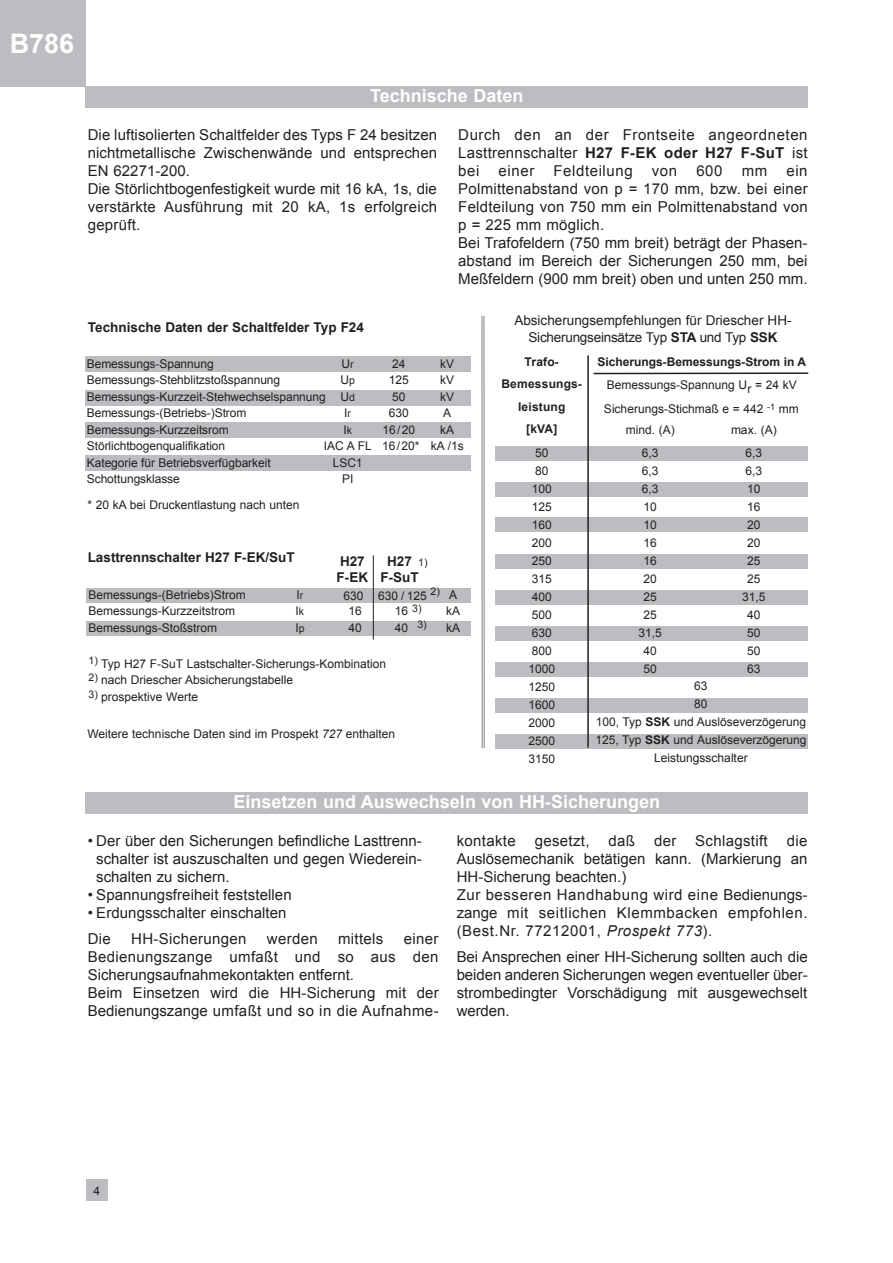
<style>
.page{position:relative;width:893px;height:1263px;background:#fff}
.page>*{position:absolute;margin:0;border:0;box-sizing:border-box;transform-origin:0 0}
.t1{font:700 27px "Arial";color:#fff}
.t2{font:700 18px "Arial";color:#fff}
.t3{font:15px/18px "Arial";letter-spacing:.005em;color:#231f20}
.t4{font:15px "Arial";letter-spacing:.04em;color:#231f20}
.t5{font:700 13.5px/16.5px "Arial";color:#231f20}
.t6{font:13.5px/16.2px "Arial";color:#231f20;text-align:center}
.t7{font:12px/18px "Arial";color:#231f20;text-align:center}
.t8{font:700 12px/22.5px "Arial";color:#231f20;text-align:center}
.t9{font:10.5px/16.5px "Arial";color:#231f20;text-align:center}
.s1{font-weight:700}
.s2{font-size:10.5px}
.s3{font-style:italic}
</style>
<div class="page">
<div style="left:85px;top:86px;width:723px;height:22px;background:#bcbdc0"></div>
<div style="left:86px;top:1180px;width:21px;height:21px;background:#bcbdc0"></div>
<div style="left:85px;top:356px;width:386px;height:16px;background:#bcbdc0"></div>
<div style="left:86px;top:588px;width:385px;height:14px;background:#bcbdc0"></div>
<div style="left:86px;top:621px;width:385px;height:14px;background:#bcbdc0"></div>
<div style="left:85px;top:391px;width:386px;height:15px;background:#bcbdc0"></div>
<div style="left:85px;top:422px;width:386px;height:16px;background:#bcbdc0"></div>
<div style="left:85px;top:455px;width:386px;height:16px;background:#bcbdc0"></div>
<hr style="left:373px;top:555px;width:1px;height:84px;background:#231f20">
<div style="left:495px;top:446px;width:313px;height:15px;background:#bcbdc0"></div>
<div style="left:495px;top:482px;width:313px;height:14px;background:#bcbdc0"></div>
<div style="left:495px;top:517px;width:313px;height:15px;background:#bcbdc0"></div>
<div style="left:495px;top:554px;width:313px;height:15px;background:#bcbdc0"></div>
<div style="left:495px;top:590px;width:313px;height:14px;background:#bcbdc0"></div>
<div style="left:495px;top:626px;width:313px;height:14px;background:#bcbdc0"></div>
<div style="left:495px;top:662px;width:313px;height:14px;background:#bcbdc0"></div>
<div style="left:495px;top:698px;width:313px;height:14px;background:#bcbdc0"></div>
<div style="left:495px;top:734px;width:313px;height:14px;background:#bcbdc0"></div>
<hr style="left:594px;top:372px;width:214px;height:2px;background:#231f20">
<hr style="left:587px;top:355px;width:2px;height:393px;background:#231f20">
<hr style="left:483px;top:316px;width:2px;height:432px;background:#808285">
<hr style="left:481px;top:316px;width:2px;height:432px;background:#808285">
<div style="left:85px;top:792px;width:723px;height:21px;background:#bcbdc0"></div>
<div style="left:0;top:0;width:86px;height:86px;background:#bcbdc0"></div>
<h1 class="t1" style="left:10px;top:29px;width:66px">B786</h1>
<p class="t2" style="left:370px;top:86px;width:155px">Technische Daten</p>
<p class="t3" style="left:88px;top:125px;width:351px">Die luftisolierten Schaltfelder des Typs F 24 besitzen nichtmetallische Zwischenwände und entsprechen EN 62271-200.<br>Die Störlichtbogenfestigkeit wurde mit 16 kA, 1s, die verstärkte Ausführung mit 20 kA, 1s erfolgreich geprüft.</p>
<p class="t3" style="left:458px;top:125px;width:351px;text-align:justify">Durch den an der Frontseite angeordneten Lasttrennschalter <span class="s1">H27 F-EK oder H27 F-SuT</span> ist bei</p>
<p class="t3" style="left:499px;top:161px;width:37px">einer</p>
<p class="t4" style="left:553px;top:162px;width:81px">Feldteilung</p>
<p class="t3" style="left:652px;top:161px;width:27px">von</p>
<p class="t3" style="left:696px;top:161px;width:28px">600</p>
<p class="t3" style="left:742px;top:161px;width:27px">mm</p>
<p class="t3" style="left:458px;top:161px;width:351px;text-indent:328px">ein Polmittenabstand von p = 170 mm, bzw. bei einer Feldteilung von 750 mm ein Polmittenabstand von p = 225 mm möglich.<br>Bei Trafofeldern (750 mm breit) beträgt der Phasen&shy;abstand im Bereich der Sicherungen 250 mm, bei Meßfeldern (900 mm breit) oben und unten 250 mm.</p>
<p class="t5" style="left:88px;top:319px;width:277px">Technische Daten der Schaltfelder Typ F24</p>
<p class="t7" style="left:87px;top:355px;width:240px;line-height:16.5px;text-align:left">Bemessungs-Spannung<br>Bemessungs-Stehblitzstoßspannung<br>Bemessungs-Kurzzeit-Stehwechselspannung<br>Bemessungs-(Betriebs-)Strom<br>Bemessungs-Kurzzeitsrom<br>Störlichtbogenqualifikation<br>Kategorie für Betriebsverfügbarkeit<br>Schottungsklasse</p>
<p class="t7" style="left:324px;top:355px;width:50px;line-height:16.5px">U<span class="s2">r<br></span>U<span class="s2">p<br></span>U<span class="s2">d<br></span>I<span class="s2">r<br></span>I<span class="s2">k<br></span>IAC A FL<br>LSC1<br>PI</p>
<p class="t7" style="left:87px;top:495px;width:214px">* 20 kA bei Druckentlastung nach unten</p>
<p class="t7" style="left:382px;top:355px;width:39px;line-height:16.5px">24<br>125<br>50<br>630<br>16/20<br>16/20*</p>
<p class="t7" style="left:431px;top:355px;width:35px;line-height:16.5px">kV<br>kV<br>kV<br>A<br>kA<br>kA /1s</p>
<p class="t5" style="left:88px;top:549px;width:209px">Lasttrennschalter H27 F-EK/SuT</p>
<p class="t5" style="left:337px;top:553px;width:33px">H27<br>F-EK</p>
<p class="t5" style="left:380px;top:553px;width:40px;text-align:center">H27<br>F-SuT</p>
<p class="t9" style="left:412px;top:600px;width:16px">3)<br>3)</p>
<p class="t9" style="left:418px;top:554px;width:11px">1)</p>
<p class="t9" style="left:431px;top:583px;width:11px">2)</p>
<p class="t7" style="left:88px;top:586px;width:159px;line-height:16.5px;text-align:left">Bemessungs-(Betriebs)Strom<br>Bemessungs-Kurzzeitstrom<br>Bemessungs-Stoßstrom</p>
<p class="t7" style="left:348px;top:588px;width:80px;line-height:15px;text-align:left;text-indent:-5px">630 630 / 125<br>16</p>
<p class="t7" style="left:295px;top:586px;width:11px;line-height:16.5px;text-align:justify">I<span class="s2">r </span>I<span class="s2">k </span>I<span class="s2">p</span></p>
<p class="t7" style="left:446px;top:586px;width:16px;line-height:16.5px;text-align:left">A kA kA</p>
<p class="t7" style="left:395px;top:602px;width:15px">16</p>
<p class="t7" style="left:348px;top:618px;width:15px">40</p>
<p class="t7" style="left:395px;top:618px;width:15px">40</p>
<p class="t7" style="left:89px;top:654px;width:299px"><sup>1)</sup> Typ H27 F-SuT Lastschalter-Sicherungs-Kombination</p>
<p class="t7" style="left:89px;top:671px;width:206px"><sup>2)</sup> nach Driescher Absicherungstabelle</p>
<p class="t7" style="left:89px;top:688px;width:111px"><sup>3)</sup> prospektive Werte</p>
<p class="t7" style="left:88px;top:725px;width:309px">Weitere technische Daten sind im Prospekt <span class="s3">727</span> enthalten</p>
<p class="t6" style="left:514px;top:313px;width:279px">Absicherungsempfehlungen für Driescher HH-<br>Sicherungseinsätze Typ <span class="s1">STA</span> und Typ <span class="s1">SSK</span></p>
<p class="t8" style="left:501px;top:350px;width:82px">Trafo-<br>Bemessungs&shy;leistung [kVA]</p>
<p class="t7" style="left:528px;top:444px;width:28px">50<br>80<br>100<br>125<br>160<br>200<br>250<br>315<br>400<br>500<br>630<br>800<br>1000<br>1250<br>1600<br>2000<br>2500<br>3150</p>
<p class="t8" style="left:597px;top:351px;width:210px">Sicherungs-Bemessungs-Strom in A</p>
<p class="t7" style="left:607px;top:376px;width:191px">Bemessungs-Spannung Ur = 24 kV</p>
<p class="t7" style="left:604px;top:400px;width:196px">Sicherungs-Stichmaß e = 442 <sup>-1</sup> mm</p>
<p class="t7" style="left:731px;top:419px;width:47px;line-height:22.5px">max. (A)<br>6,3</p>
<p class="t7" style="left:742px;top:461px;width:25px">6,3<br>10<br>16<br>20<br>20<br>25<br>25<br>31,5<br>40<br>50<br>50<br>63</p>
<p class="t7" style="left:595px;top:677px;width:213px">63<br>80<br>100, Typ <span class="s1">SSK</span> und Auslöseverzögerung<br>125, Typ <span class="s1">SSK</span> und Auslöseverzögerung<br>Leistungsschalter</p>
<p class="t7" style="left:626px;top:419px;width:51px;line-height:22.5px">mind. (A)<br>6,3</p>
<p class="t7" style="left:638px;top:461px;width:25px">6,3<br>6,3<br>10<br>10<br>16<br>16<br>20<br>25<br>25<br>31,5<br>40<br>50</p>
<p class="t2" style="left:234px;top:792px;width:428px">Einsetzen und Auswechseln von HH-Sicherungen</p>
<p class="t3" style="left:96px;top:832px;width:327px;text-align:justify;text-indent:-9px">• Der über den Sicherungen befindliche Lasttrenn&shy;schalter ist auszuschalten und gegen Wiederein&shy;schalten zu sichern.</p>
<p class="t3" style="left:88px;top:886px;width:205px">• Spannungsfreiheit feststellen</p>
<p class="t3" style="left:88px;top:900px;width:200px;line-height:26.1px">• Erdungsschalter einschalten<br>Die</p>
<p class="t3" style="left:457px;top:832px;width:61px">kontakte</p>
<p class="t3" style="left:535px;top:832px;width:56px">gesetzt,</p>
<p class="t3" style="left:608px;top:832px;width:28px">daß</p>
<p class="t3" style="left:654px;top:832px;width:24px">der</p>
<p class="t3" style="left:695px;top:832px;width:74px">Schlagstift</p>
<p class="t3" style="left:457px;top:832px;width:352px;text-indent:330px">die Auslösemechanik betätigen kann. (Markierung an HH-Sicherung beachten.)<br>Zur besseren Handhabung wird eine Bedienungs&shy;zange mit seitlichen Klemmbacken empfohlen. (Best.Nr. 77212001, <span class="s3">Prospekt 773</span>).</p>
<p class="t3" style="left:457px;top:948px;width:353px;text-align:justify">Bei Ansprechen einer HH-Sicherung sollten auch die beiden anderen Sicherungen wegen eventueller über&shy;strombedingter Vorschädigung mit ausgewechselt werden.</p>
<p class="t3" style="left:131px;top:930px;width:117px">HH-Sicherungen</p>
<p class="t3" style="left:267px;top:930px;width:52px">werden</p>
<p class="t3" style="left:338px;top:930px;width:47px">mittels</p>
<p class="t3" style="left:88px;top:930px;width:352px;text-indent:316px">einer Bedienungszange umfaßt und so aus den Sicherungsaufnahmekontakten entfernt.<br>Beim Einsetzen wird die HH-Sicherung mit der Bedienungszange umfaßt und so in die Aufnahme-</p>
<p class="t7" style="left:93px;top:1182px;width:8px">4</p>
</div>
